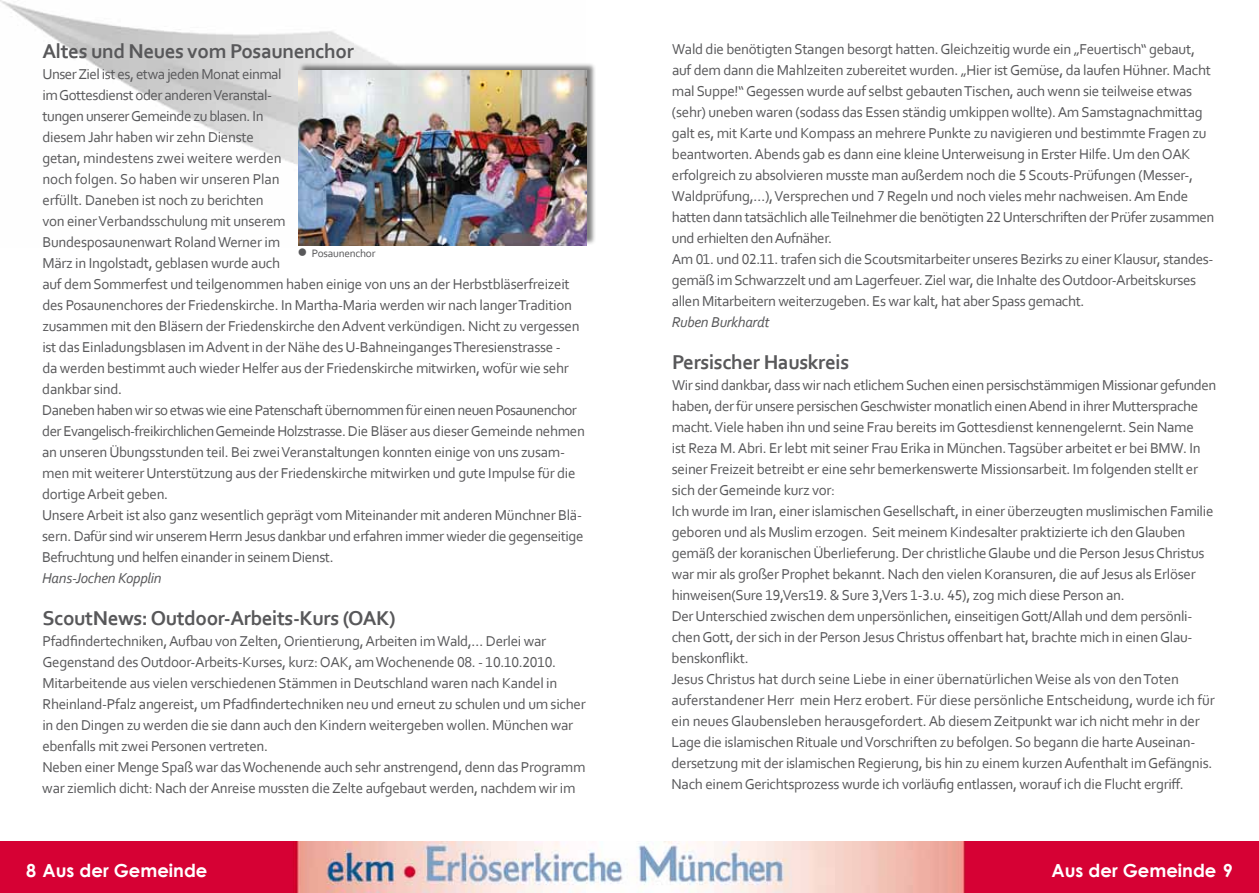
<style>
.page{position:relative;width:1259px;height:893px;background:#fff}
.page>*{position:absolute;margin:0;border:0;box-sizing:border-box;transform-origin:0 0}
.t1{font:700 21px "Corbel";letter-spacing:-.02em;color:#58585a}
.t2{font:700 18px "Century Gothic";color:#fff}
.t3{font:15px/21px "Corbel";letter-spacing:-.02em;color:#58585a}
.t4{font:italic 15px "Corbel";letter-spacing:-.02em;color:#58585a}
.t5{font:11.25px "Corbel";letter-spacing:-.02em;color:#58585a}
.s1{font-size:24px}
</style>
<div class="page">
<img style="left:0;top:842px;width:621px;height:51px">
<img style="left:0;top:0;width:389px;height:165px">
<div style="left:298px;top:62px;width:298px;height:184px;background:#000;opacity:.5"></div>
<img style="left:299px;top:71px;width:288px;height:174px">
<img style="left:621px;top:842px;width:638px;height:51px">
<h1 class="t1" style="left:43px;top:38px;width:313px">Altes und Neues vom Posaunenchor</h1>
<p class="t3" style="left:42px;top:63px;width:544px">UnserZiel ist es, etwa jeden Monat einmal<br>im Gottesdienst oder anderen Veranstal-<br>tungen unsererGemeinde zu blasen. In<br>diesem Jahr haben wir zehn Dienste<br>getan, mindestens zwei weitere werden<br>noch folgen. So haben wir unseren Plan<br>erfüllt. Daneben ist noch zu berichten<br>von einerVerbandsschulung mit unserem<br>Bundesposaunenwart RolandWerner im<br>März in Ingolstadt, geblasen wurde auch<br>auf dem Sommerfest und teilgenommen haben einige von uns an der Herbstbläserfreizeit des Posaunenchores der Friedenskirche. In Martha-Maria werden wir nach langerTradition zusammen mit den Bläsern der Friedenskirche denAdvent verkündigen. Nicht zu vergessen ist das Einladungsblasen imAdvent in der Nähe desU-BahneingangesTheresienstrasse -<br>da werden bestimmt auch wieder Helfer aus der Friedenskirche mitwirken, wofür wie sehr dankbar sind.<br>Daneben haben wir so etwas wie eine Patenschaft übernommen für einen neuen Posaunenchor der Evangelisch-freikirchlichenGemeinde Holzstrasse. Die Bläser aus dieser Gemeinde nehmen an unserenÜbungsstunden teil. Bei zweiVeranstaltungen konnten einige von uns zusam&shy;men mit weitererUnterstützung aus der Friedenskirche mitwirken und gute Impulse für die dortigeArbeit geben.<br>UnsereArbeit ist also ganz wesentlich geprägt vom Miteinander mit anderen Münchner Blä&shy;sern. Dafür sind wir unserem HerrnJesus dankbar und erfahren immer wieder die gegenseitige Befruchtung und helfen einander in seinem Dienst.</p>
<p class="t4" style="left:42px;top:569px;width:121px">Hans-Jochen Kopplin</p>
<h1 class="t1" style="left:43px;top:605px;width:354px">ScoutNews: Outdoor-Arbeits-Kurs (OAK)</h1>
<p class="t3" style="left:42px;top:630px;width:545px">Pfadfindertechniken,Aufbau vonZelten,Orientierung,Arbeiten imWald,… Derlei war Gegenstand desOutdoor-Arbeits-Kurses, kurz:OAK, amWochenende 08. - 10.10.2010.<br>Mitarbeitende aus vielen verschiedenen Stämmen in Deutschland waren nach Kandel in Rheinland-Pfalz angereist, um Pfadfindertechniken neu und erneut zu schulen und um sicher in den Dingen zu werden die sie dann auch den Kindern weitergeben wollen. München war ebenfalls mit zwei Personen vertreten.<br>Neben einer Menge Spaß war dasWochenende auch sehr anstrengend, denn das Programm war ziemlich dicht: Nach derAnreise mussten dieZelte aufgebaut werden, nachdem wir im</p>
<p class="t5" style="left:297px;top:246px;width:80px"><span class="s1">•</span> Posaunenchor</p>
<p class="t2" style="left:26px;top:856px;width:183px">8 Aus der Gemeinde</p>
<p class="t3" style="left:672px;top:38px;width:544px">Wald die benötigten Stangen besorgt hatten.Gleichzeitig wurde ein „Feuertisch“ gebaut, auf dem dann die Mahlzeiten zubereitet wurden. „Hier istGemüse, da laufen Hühner. Macht mal Suppe!“Gegessen wurde auf selbst gebautenTischen, auch wenn sie teilweise etwas (sehr) uneben waren (sodass das Essen ständig umkippen wollte).Am Samstagnachmittag galt es, mit Karte und Kompass an mehrere Punkte zu navigieren und bestimmte Fragen zu beantworten.Abends gab es dann eine kleineUnterweisung in Erster Hilfe.Um denOAK erfolgreich zu absolvieren musste man außerdem noch die 5 Scouts-Prüfungen (Messer-, Waldprüfung,…),Versprechen und 7 Regeln und noch vieles mehr nachweisen.Am Ende hatten dann tatsächlich alleTeilnehmer die benötigten 22Unterschriften der Prüfer zusammen und erhielten denAufnäher.<br>Am 01. und 02.11. trafen sich dieScoutsmitarbeiter unseres Bezirks zu einer Klausur, standes&shy;gemäß imSchwarzzelt und am Lagerfeuer.Ziel war, die Inhalte desOutdoor-Arbeitskurses allen Mitarbeitern weiterzugeben. Es war kalt, hat aberSpass gemacht.</p>
<p class="t4" style="left:672px;top:312px;width:99px">Ruben Burkhardt</p>
<h1 class="t1" style="left:672px;top:349px;width:179px">Persischer Hauskreis</h1>
<p class="t3" style="left:671px;top:374px;width:546px">Wir sind dankbar, dass wir nach etlichemSuchen einen persischstämmigen Missionar gefunden haben, der für unsere persischenGeschwister monatlich einenAbend in ihrer Muttersprache macht.Viele haben ihn und seine Frau bereits imGottesdienst kennengelernt. Sein Name<br>ist Reza M.Abri. Er lebt mit seiner Frau Erika in München.Tagsüber arbeitet er bei BMW. In seiner Freizeit betreibt er eine sehr bemerkenswerte Missionsarbeit. Im folgenden stellt er sich derGemeinde kurz vor:<br>Ich wurde im Iran, einer islamischenGesellschaft, in einer überzeugten muslimischen Familie geboren und als Muslim erzogen. Seit meinem Kindesalter praktizierte ich denGlauben gemäß der koranischenÜberlieferung. Der christlicheGlaube und die Person JesusChristus war mir als großer Prophet bekannt. Nach den vielen Koransuren, die auf Jesus als Erlöser hinweisen(Sure 19,Vers19. &amp; Sure 3,Vers 1-3.u. 45), zog mich diese Person an.<br>DerUnterschied zwischen dem unpersönlichen, einseitigenGott/Allah und dem persönli&shy;chenGott, der sich in der Person JesusChristus offenbart hat, brachte mich in einenGlau&shy;benskonflikt.<br>JesusChristus hat durch seine Liebe in einer übernatürlichenWeise als von denToten auferstandener Herr mein Herz erobert. Für diese persönliche Entscheidung, wurde ich für ein neuesGlaubensleben herausgefordert.Ab diesemZeitpunkt war ich nicht mehr in der Lage die islamischen Rituale undVorschriften zu befolgen. So begann die harteAuseinan&shy;dersetzung mit der islamischen Regierung, bis hin zu einem kurzenAufenthalt imGefängnis.<br>Nach einemGerichtsprozess wurde ich vorläufig entlassen, worauf ich die Flucht ergriff.</p>
<p class="t2" style="left:1051px;top:856px;width:183px">Aus der Gemeinde 9</p>
</div>
